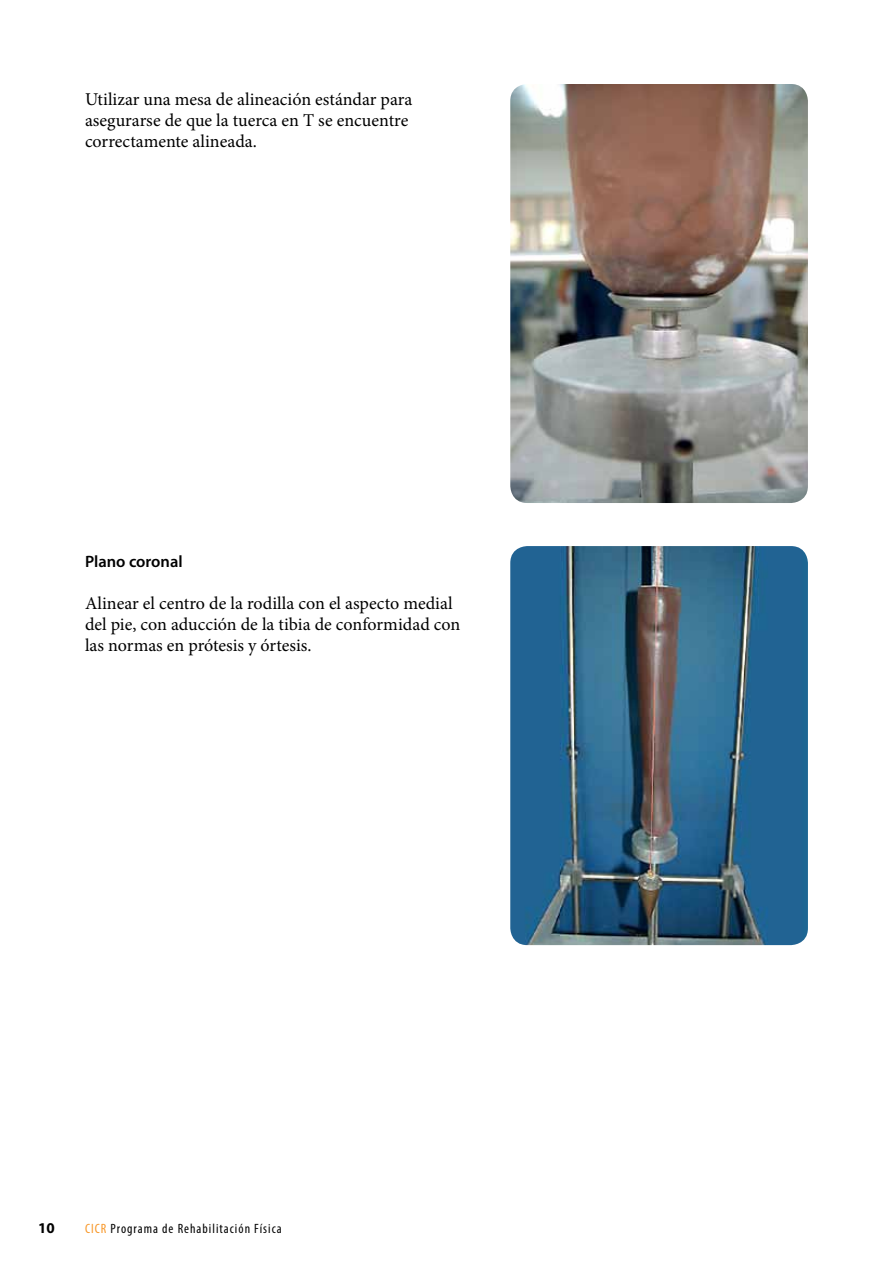
<style>
.page{position:relative;width:893px;height:1263px;background:#fff}
.page>*{position:absolute;margin:0;border:0;box-sizing:border-box;transform-origin:0 0}
.t1{font:18px/21px "Minion Pro";color:#000}
.t2{font:600 16.5px "Myriad Pro";color:#000}
.t3{font:700 15px "Myriad Pro";color:#000}
.t4{font:condensed 13.5px "Myriad Pro";letter-spacing:.075em;color:#000}
.s1{color:#f89728}
</style>
<div class="page">
<img style="left:510px;top:84px;width:298px;height:419px">
<img style="left:510px;top:546px;width:298px;height:399px">
<p class="t1" style="left:85px;top:89px;width:329px">Utilizar una mesa de alineación estándar para asegurarse de que la tuerca en T se encuentre correctamente alineada.</p>
<p class="t2" style="left:85px;top:551px;width:99px">Plano coronal</p>
<p class="t1" style="left:85px;top:593px;width:377px">Alinear el centro de la rodilla con el aspecto medial del pie, con aducción de la tibia de conformidad con las normas en prótesis y órtesis.</p>
<p class="t3" style="left:38px;top:1219px;width:18px">10</p>
<p class="t4" style="left:85px;top:1220px;width:198px"><span class="s1">CICR</span> Programa de Rehabilitación Física</p>
</div>
